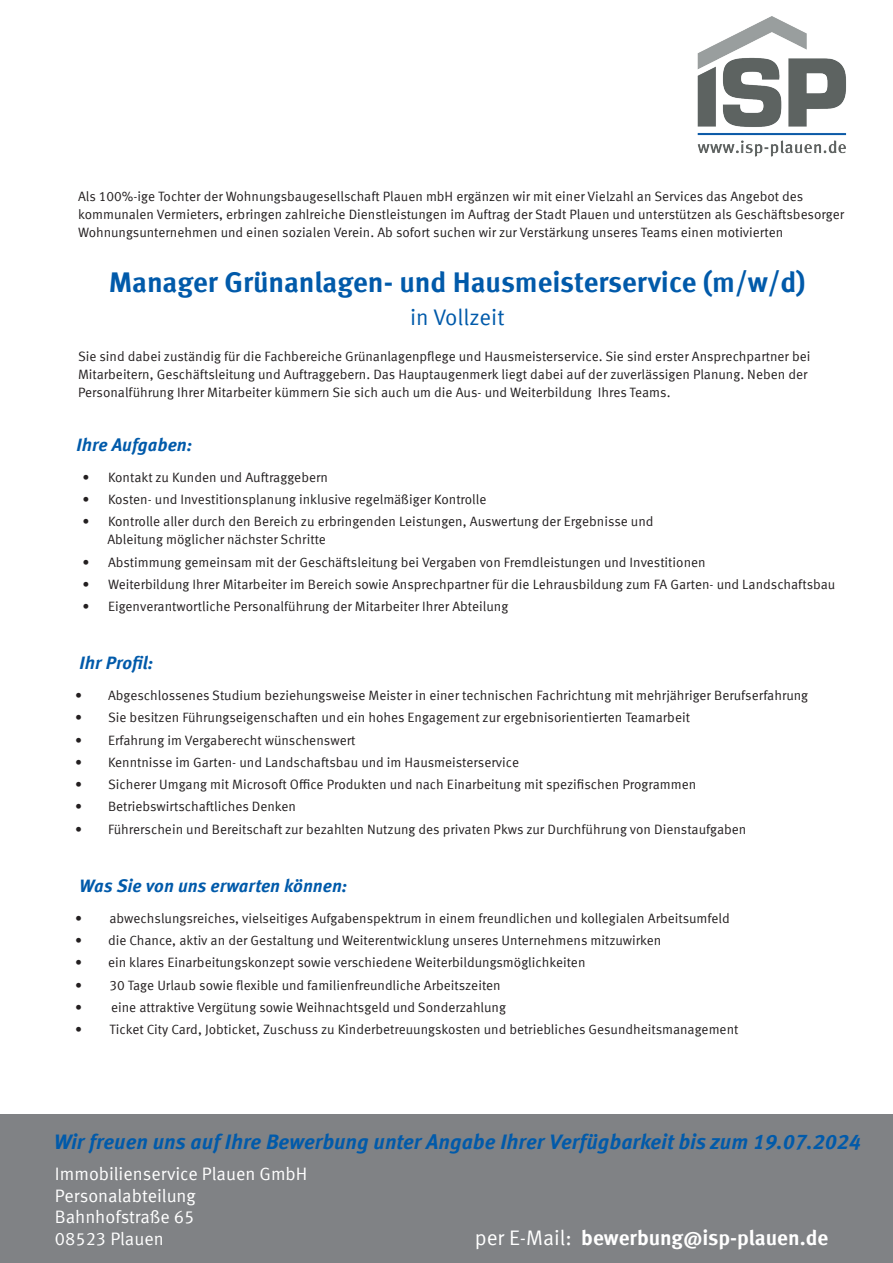
<style>
.page{position:relative;width:893px;height:1263px;background:#fff}
.page>*{position:absolute;margin:0;border:0;box-sizing:border-box;transform-origin:0 0}
.t1{font:700 28.5px "Meta Offc";color:#015aaa}
.t2{font:22.5px "Meta Offc Norm";color:#015aaa}
.t3{font:italic 700 21px "Meta Offc";color:#015aaa}
.t4{font:700 21px "Meta Offc";color:#fff}
.t5{font:18px "Meta Offc Norm";color:#fff}
.t6{font:italic 700 18px "Meta Offc";color:#015aaa}
.t7{font:13.5px/18px "Meta Offc Norm";color:#231f20}
.s1{font-family:"Meta Offc Norm";font-weight:400}
</style>
<div class="page">
<img style="left:697px;top:16px;width:150px;height:141px">
<div style="left:0;top:1115px;width:893px;height:148px;background:#808285"></div>
<p class="t7" style="left:78px;top:187px;width:768px">Als 100%-ige Tochter der Wohnungsbaugesellschaft Plauen mbH ergänzen wir mit einer Vielzahl an Services das Angebot des kommunalen Vermieters, erbringen zahlreiche Dienstleistungen im Auftrag der Stadt Plauen und unterstützen als Geschäftsbesorger<br>Wohnungsunternehmen und einen sozialen Verein. Ab sofort suchen wir zur Verstärkung unseres Teams einen motivierten</p>
<p class="t1" style="left:109px;top:265px;width:698px">Manager Grünanlagen- und Hausmeisterservice (m/w/d)</p>
<p class="t2" style="left:410px;top:304px;width:96px">in Vollzeit</p>
<p class="t7" style="left:78px;top:348px;width:734px">Sie sind dabei zuständig für die Fachbereiche Grünanlagenpflege und Hausmeisterservice. Sie sind erster Ansprechpartner bei<br>Mitarbeitern, Geschäftsleitung und Auftraggebern. Das Hauptaugenmerk liegt dabei auf der zuverlässigen Planung. Neben der<br>Personalführung Ihrer Mitarbeiter kümmern Sie sich auch um die Aus- und Weiterbildung Ihres Teams.</p>
<p class="t6" style="left:76px;top:434px;width:117px">Ihre Aufgaben:</p>
<p class="t7" style="left:82px;top:468px;width:247px">• Kontakt zu Kunden und Auftraggebern</p>
<p class="t7" style="left:82px;top:491px;width:405px">• Kosten- und Investitionsplanung inklusive regelmäßiger Kontrolle</p>
<p class="t7" style="left:107px;top:513px;width:548px;text-indent:-25px">• Kontrolle aller durch den Bereich zu erbringenden Leistungen, Auswertung der Ergebnisse und<br>Ableitung möglicher nächster Schritte</p>
<p class="t7" style="left:82px;top:553px;width:625px">• Abstimmung gemeinsam mit der Geschäftsleitung bei Vergaben von Fremdleistungen und Investitionen</p>
<p class="t7" style="left:82px;top:575px;width:754px">• Weiterbildung Ihrer Mitarbeiter im Bereich sowie Ansprechpartner für die Lehrausbildung zum FA Garten- und Landschaftsbau</p>
<p class="t7" style="left:82px;top:598px;width:427px">• Eigenverantwortliche Personalführung der Mitarbeiter Ihrer Abteilung</p>
<p class="t6" style="left:79px;top:652px;width:75px">Ihr Profil:</p>
<p class="t7" style="left:75px;top:687px;width:735px">• Abgeschlossenes Studium beziehungsweise Meister in einer technischen Fachrichtung mit mehrjähriger Berufserfahrung</p>
<p class="t7" style="left:75px;top:709px;width:616px">• Sie besitzen Führungseigenschaften und ein hohes Engagement zur ergebnisorientierten Teamarbeit</p>
<p class="t7" style="left:75px;top:731px;width:282px">• Erfahrung im Vergaberecht wünschenswert</p>
<p class="t7" style="left:75px;top:754px;width:445px">• Kenntnisse im Garten- und Landschaftsbau und im Hausmeisterservice</p>
<p class="t7" style="left:75px;top:776px;width:623px">• Sicherer Umgang mit Microsoft Office Produkten und nach Einarbeitung mit spezifischen Programmen</p>
<p class="t7" style="left:75px;top:798px;width:223px">• Betriebswirtschaftliches Denken</p>
<p class="t7" style="left:75px;top:820px;width:673px">• Führerschein und Bereitschaft zur bezahlten Nutzung des privaten Pkws zur Durchführung von Dienstaufgaben</p>
<p class="t6" style="left:79px;top:875px;width:269px">Was Sie von uns erwarten können:</p>
<p class="t7" style="left:75px;top:909px;width:656px">• abwechslungsreiches, vielseitiges Aufgabenspektrum in einem freundlichen und kollegialen Arbeitsumfeld</p>
<p class="t7" style="left:75px;top:932px;width:588px">• die Chance, aktiv an der Gestaltung und Weiterentwicklung unseres Unternehmens mitzuwirken</p>
<p class="t7" style="left:75px;top:954px;width:512px">• ein klares Einarbeitungskonzept sowie verschiedene Weiterbildungsmöglichkeiten</p>
<p class="t7" style="left:75px;top:976px;width:427px">• 30 Tage Urlaub sowie flexible und familienfreundliche Arbeitszeiten</p>
<p class="t7" style="left:75px;top:998px;width:432px">• eine attraktive Vergütung sowie Weihnachtsgeld und Sonderzahlung</p>
<p class="t7" style="left:75px;top:1021px;width:665px">• Ticket City Card, Jobticket, Zuschuss zu Kinderbetreuungskosten und betriebliches Gesundheitsmanagement</p>
<p class="t3" style="left:54px;top:1129px;width:808px">Wir freuen uns auf Ihre Bewerbung unter Angabe Ihrer Verfügbarkeit bis zum 19.07.2024</p>
<p class="t5" style="left:55px;top:1163px;width:254px">Immobilienservice Plauen GmbH</p>
<p class="t5" style="left:55px;top:1185px;width:142px">Personalabteilung</p>
<p class="t5" style="left:55px;top:1206px;width:141px">Bahnhofstraße 65</p>
<p class="t5" style="left:55px;top:1228px;width:110px">08523 Plauen</p>
<p class="t4" style="left:475px;top:1225px;width:355px"><span class="s1">per E-Mail:</span> bewerbung@isp-plauen.de</p>
</div>
